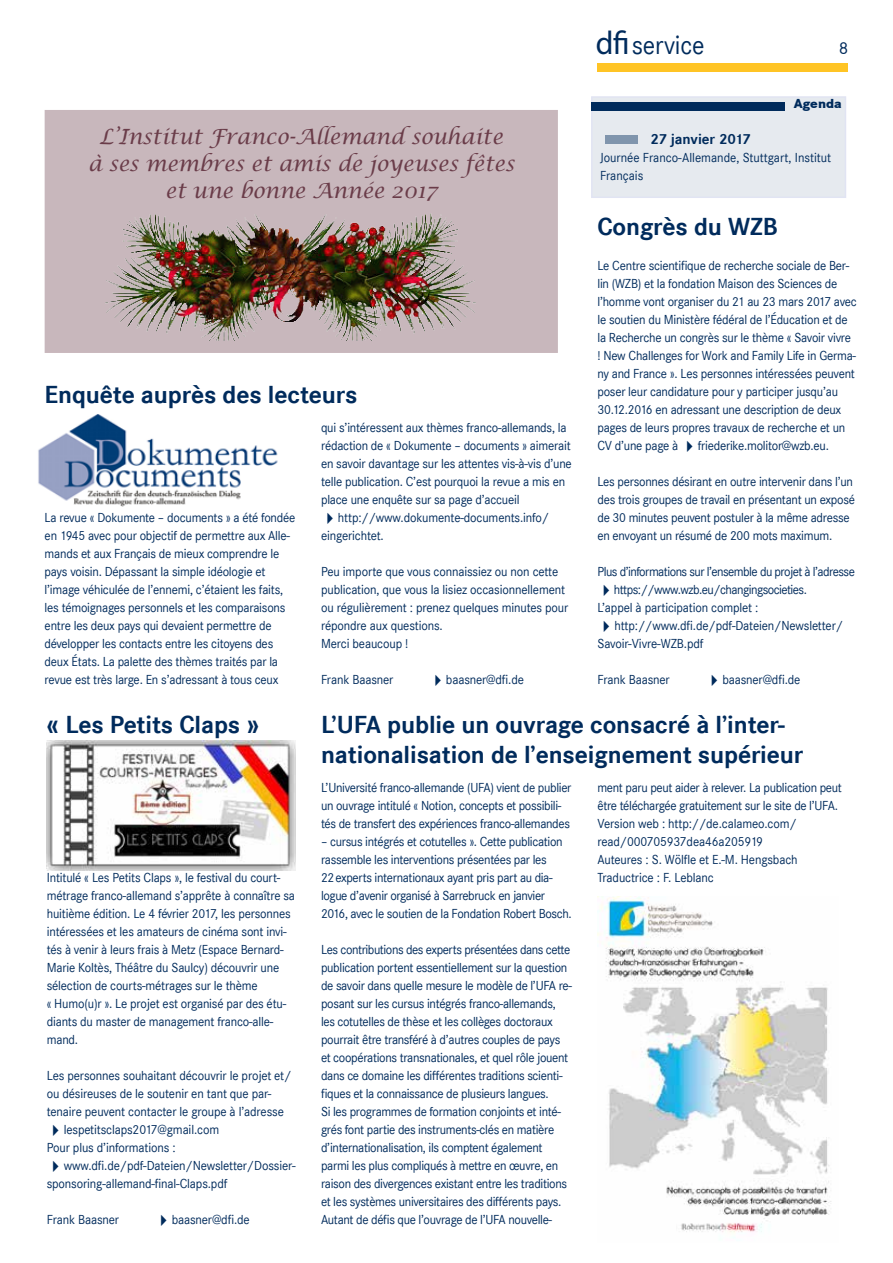
<style>
.page{position:relative;width:893px;height:1263px;background:#fff}
.page>*{position:absolute;margin:0;border:0;box-sizing:border-box;transform-origin:0 0}
.t1{font:27px "Corporate S";letter-spacing:-.01em;color:#002b5c;scale:.95 1}
.t2{font:700 25.5px/30px "Corporate S";letter-spacing:-.005em;color:#002b5c}
.t3{font:italic 21px/27px "Lucida Calligraphy";letter-spacing:-.01em;color:#6a3c49;text-align:center}
.t4{font:18px "Corporate S";color:#002b5c}
.t5{font:700 15px "Corporate S";color:#002b5c}
.t6{font:13.5px/18px "Corporate S";letter-spacing:-.02em;color:#002b5c;scale:.95 1}
.t7{font:13.5px/18px "Corporate S";letter-spacing:-.04em;color:#002b5c;scale:.95 1}
.t8{font:13.5px/18px "Corporate S";color:#002b5c;scale:.95 1}
.t9{font:800 13.5px "Corporate S";color:#002b5c}
.s1{font-family:"Myriad Pro";font-size:33px}
</style>
<div class="page">
<div style="left:597px;top:63px;width:251px;height:9px;background:#ffc425"></div>
<img style="left:38px;top:414px;width:240px;height:93px">
<img style="left:47px;top:740px;width:249px;height:130px">
<div style="left:591px;top:96px;width:255px;height:102px;background:#e6eaef"></div>
<div style="left:591px;top:102px;width:193px;height:9px;background:#002b5c"></div>
<div style="left:605px;top:135px;width:33px;height:9px;background:#8095ad"></div>
<div style="left:51px;top:116px;width:501px;height:231px;background:#c8b7bc"></div>
<div style="left:45px;top:110px;width:513px;height:243px;border:12px solid #c8b7bc"></div>
<img style="left:105px;top:214px;width:371px;height:126px">
<img style="left:598px;top:897px;width:233px;height:341px">
<h1 class="t1" style="left:596px;top:30px;width:116px"><span class="s1">dfi</span>service</h1>
<h3 class="t4" style="left:839px;top:38px;width:11px">8</h3>
<h3 class="t3" style="left:88px;top:124px;width:428px">L’Institut Franco-Allemand souhaite<br>à ses membres et amis de joyeuses fêtes et une bonne Année 2017</h3>
<h2 class="t2" style="left:45px;top:380px;width:315px">Enquête auprès des lecteurs</h2>
<p class="t6" style="left:45px;top:509px;width:265px">La revue « Dokumente – documents » a été fondée en 1945 avec pour objectif de permettre aux Alle&shy;mands et aux Français de mieux comprendre le pays voisin. Dépassant la simple idéologie et l’image véhiculée de l’ennemi, c’étaient les faits, les témoignages personnels et les comparaisons entre les deux pays qui devaient permettre de développer les contacts entre les citoyens des deux États. La palette des thèmes traités par la revue est très large. En s’adressant à tous ceux</p>
<p class="t6" style="left:321px;top:419px;width:266px">qui s’intéressent aux thèmes franco-allemands, la rédaction de « Dokumente – documents » aimerait en savoir davantage sur les attentes vis-à-vis d’une telle publication. C’est pourquoi la revue a mis en place une enquête sur sa page d’accueil</p>
<p class="t6" style="left:321px;top:509px;width:242px">✔http://www.dokumente-documents.info/ eingerichtet.</p>
<p class="t6" style="left:321px;top:563px;width:262px">Peu importe que vous connaissiez ou non cette publication, que vous la lisiez occasionnellement ou régulièrement : prenez quelques minutes pour répondre aux questions.<br>Merci beaucoup !</p>
<p class="t6" style="left:321px;top:671px;width:78px">Frank Baasner</p>
<p class="t6" style="left:429px;top:671px;width:102px">✔baasner@dfi.de</p>
<p class="t9" style="left:794px;top:96px;width:50px">Agenda</p>
<p class="t5" style="left:651px;top:130px;width:102px">27 janvier 2017</p>
<p class="t8" style="left:600px;top:149px;width:245px">Journée Franco-Allemande, Stuttgart, Institut<br>Français</p>
<h2 class="t2" style="left:597px;top:213px;width:182px">Congrès du WZB</h2>
<p class="t6" style="left:597px;top:257px;width:274px">Le Centre scientifique de recherche sociale de Ber&shy;lin (WZB) et la fondation Maison des Sciences de l’homme vont organiser du 21 au 23 mars 2017 avec le soutien du Ministère fédéral de l’Éducation et de la Recherche un congrès sur le thème « Savoir vivre ! New Challenges for Work and Family Life in Germa&shy;ny and France ». Les personnes intéressées peuvent poser leur candidature pour y participer jusqu’au 30.12.2016 en adressant une description de deux pages de leurs propres travaux de recherche et un CV d’une page à ✔friederike.molitor@wzb.eu.</p>
<p class="t6" style="left:597px;top:473px;width:273px">Les personnes désirant en outre intervenir dans l’un des trois groupes de travail en présentant un exposé de 30 minutes peuvent postuler à la même adresse en envoyant un résumé de 200 mots maximum.</p>
<p class="t7" style="left:597px;top:563px;width:273px">Plus d’informations sur l’ensemble du projet à l’adresse</p>
<p class="t7" style="left:597px;top:581px;width:222px">✔https://www.wzb.eu/changingsocieties.<br>L’appel à participation complet :</p>
<p class="t6" style="left:597px;top:617px;width:260px">✔http://www.dfi.de/pdf-Dateien/Newsletter/<br>Savoir-Vivre-WZB.pdf</p>
<p class="t6" style="left:597px;top:671px;width:78px">Frank Baasner</p>
<p class="t6" style="left:705px;top:671px;width:102px">✔baasner@dfi.de</p>
<h2 class="t2" style="left:47px;top:711px;width:214px">« Les Petits Claps »</h2>
<p class="t6" style="left:47px;top:869px;width:263px">Intitulé « Les Petits Claps », le festival du court&shy;métrage franco-allemand s’apprête à connaître sa huitième édition. Le 4 février 2017, les personnes intéressées et les amateurs de cinéma sont invi&shy;tés à venir à leurs frais à Metz (Espace Bernard-Marie Koltès, Théâtre du Saulcy) découvrir une sélection de courts-métrages sur le thème<br>« Humo(u)r ». Le projet est organisé par des étu&shy;diants du master de management franco-alle&shy;mand.</p>
<p class="t6" style="left:47px;top:1067px;width:259px">Les personnes souhaitant découvrir le projet et/ ou désireuses de le soutenir en tant que par&shy;tenaire peuvent contacter le groupe à l’adresse</p>
<p class="t6" style="left:47px;top:1121px;width:183px">✔lespetitsclaps2017@gmail.com<br>Pour plus d’informations :</p>
<p class="t6" style="left:47px;top:1157px;width:263px">✔www.dfi.de/pdf-Dateien/Newsletter/Dossier&shy;sponsoring-allemand-final-Claps.pdf</p>
<p class="t6" style="left:47px;top:1211px;width:78px">Frank Baasner</p>
<p class="t6" style="left:155px;top:1211px;width:102px">✔baasner@dfi.de</p>
<h2 class="t2" style="left:321px;top:710px;width:484px">L’UFA publie un ouvrage consacré à l’inter&shy;nationalisation de l’enseignement supérieur</h2>
<p class="t6" style="left:321px;top:779px;width:265px">L’Université franco-allemande (UFA) vient de publier un ouvrage intitulé « Notion, concepts et possibili&shy;tés de transfert des expériences franco-allemandes</p>
<p class="t6" style="left:321px;top:833px;width:266px">– cursus intégrés et cotutelles ». Cette publication rassemble les interventions présentées par les 22experts internationaux ayant pris part au dia&shy;logue d’avenir organisé à Sarrebruck en janvier 2016, avec le soutien de la Fondation Robert Bosch.</p>
<p class="t6" style="left:321px;top:941px;width:266px">Les contributions des experts présentées dans cette publication portent essentiellement sur la question de savoir dans quelle mesure le modèle de l’UFA re&shy;posant sur les cursus intégrés franco-allemands, les cotutelles de thèse et les collèges doctoraux pourrait être transféré à d’autres couples de pays et coopérations transnationales, et quel rôle jouent dans ce domaine les différentes traditions scienti&shy;fiques et la connaissance de plusieurs langues.<br>Si les programmes de formation conjoints et inté&shy;grés font partie des instruments-clés en matière d’internationalisation, ils comptent également parmi les plus compliqués à mettre en œuvre, en raison des divergences existant entre les traditions et les systèmes universitaires des différents pays.<br>Autant de défis que l’ouvrage de l’UFA nouvelle-</p>
<p class="t6" style="left:597px;top:779px;width:259px">ment paru peut aider à relever. La publication peut être téléchargée gratuitement sur le site de l’UFA.<br>Version web : http://de.calameo.com/ read/000705937dea46a205919<br>Auteures : S. Wölfle et E.-M. Hengsbach Traductrice : F. Leblanc</p>
</div>
